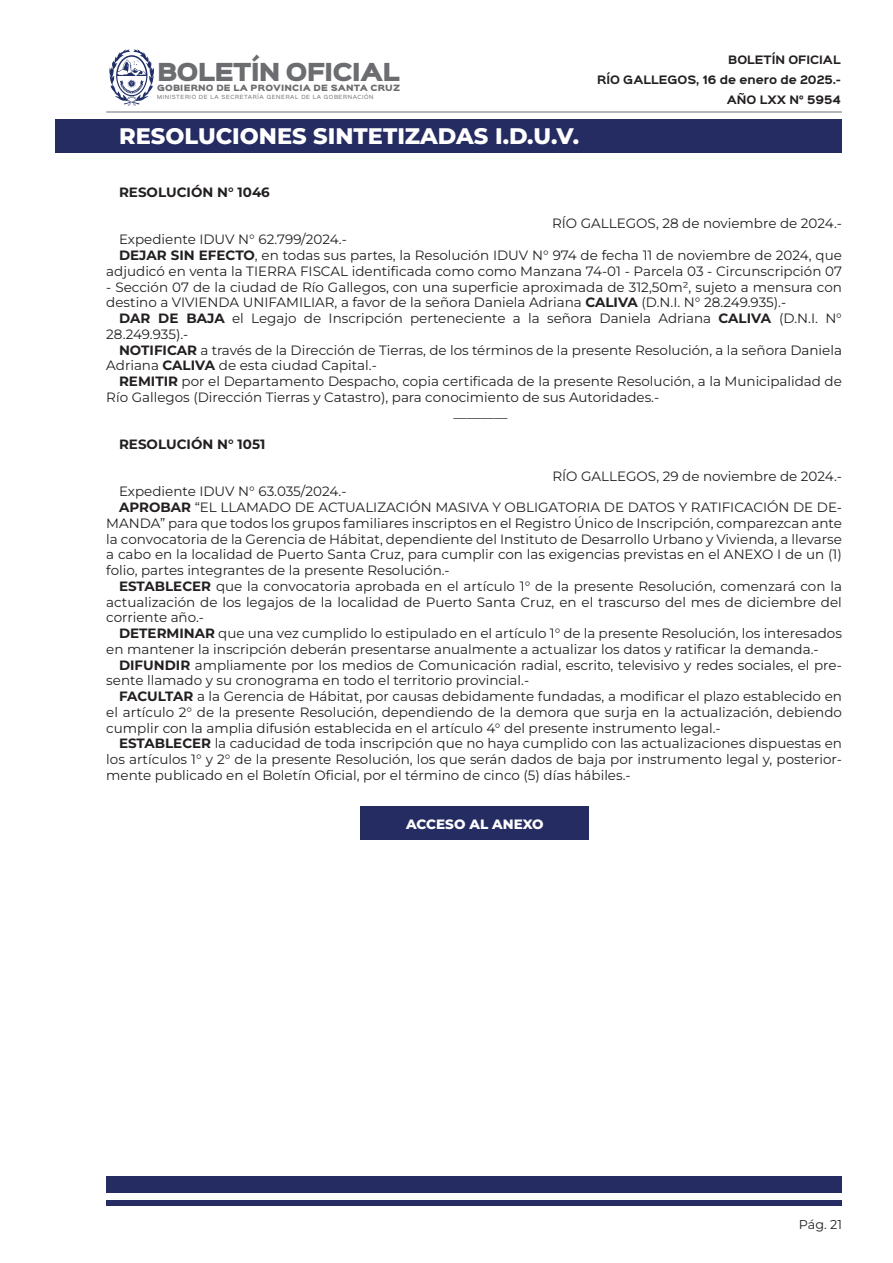
<style>
.page{position:relative;width:893px;height:1263px;background:#fff}
.page>*{position:absolute;margin:0;border:0;box-sizing:border-box;transform-origin:0 0}
.t1{font:800 22.5px "Montserrat";color:#fff}
.t2{font:22.35px "Sinkin Sans 900 X Black";letter-spacing:-.04em;color:#6c6d70}
.Body_Text_Indent{font:13.5px/15.8px "Montserrat";color:#231f20}
.Texto_sin_formato1{font:13.5px/15.8px "Montserrat";color:#231f20}
.Sangría_2_de_t__inde{font:13.5px/15.8px "Montserrat";color:#231f20;text-align:justify}
.heading_4{font:13.5px "Montserrat";color:#231f20}
.heading_4-2{font:700 13.5px "Montserrat";color:#231f20}
.t3{font:800 13.5px "Montserrat";color:#fff}
.t4{font:12.75px "Montserrat";color:#231f20}
.t5{font:700 10.5px/20px "Sinkin Sans 700";color:#231f20;text-align:right}
.t6{font:7.8px "Sinkin Sans 900 X Black";letter-spacing:.02em;color:#6c6d70}
.t7{font:5.1px "Sinkin Sans 400";letter-spacing:.12em;color:#6c6d70}
.s1{font-weight:700}
</style>
<div class="page">
<svg style="left:109px;top:49px;width:45px;height:57px"></svg>
<hr style="left:106px;top:112px;width:736px;height:1px;background:#6c6d70">
<div style="left:55px;top:119px;width:787px;height:33px;background:#252c61"></div>
<div style="left:360px;top:806px;width:228px;height:33px;background:#252c61"></div>
<div style="left:106px;top:1177px;width:736px;height:16px;background:#252c61"></div>
<div style="left:106px;top:1200px;width:736px;height:5px;background:#252c61"></div>
<h2 class="t2" style="left:157px;top:61px;width:244px">BOLETÍN OFICIAL</h2>
<p class="t6" style="left:157px;top:84px;width:245px">GOBIERNO DE LA PROVINCIA DE SANTA CRUZ</p>
<p class="t7" style="left:157px;top:93px;width:218px">MINISTERIO DE LA SECRETARÍA GENERAL DE LA GOBERNACIÓN</p>
<p class="t1" style="left:119px;top:121px;width:462px">RESOLUCIONES SINTETIZADAS I.D.U.V.</p>
<p class="heading_4-2" style="left:119px;top:182px;width:152px">RESOLUCIÓN N° 1046</p>
<p class="t5" style="left:597px;top:50px;width:245px">BOLETÍN OFICIAL<br>RÍO GALLEGOS, 16 de enero de 2025.-<br>AÑO LXX N° 5954</p>
<p class="heading_4" style="left:552px;top:215px;width:291px">RÍO GALLEGOS, 28 de noviembre de 2024.-</p>
<p class="Texto_sin_formato1" style="left:119px;top:231px;width:229px">Expediente IDUV N° 62.799/2024.-</p>
<p class="Body_Text_Indent" style="left:106px;top:247px;width:737px;text-align:right"><span class="s1">DEJAR SIN EFECTO</span>, en todas sus partes, la Resolución IDUV N° 974 de fecha 11 de noviembre de 2024, que adjudicó en venta la TIERRA FISCAL identificada como como Manzana 74-01 - Parcela 03 - Circunscripción 07</p>
<p class="Body_Text_Indent" style="left:106px;top:278px;width:737px">- Sección 07 de la ciudad de Río Gallegos, con una superficie aproximada de 312,50m², sujeto a mensura con destino a VIVIENDA UNIFAMILIAR, a favor de la señora Daniela Adriana <span class="s1">CALIVA</span> (D.N.I. N° 28.249.935).-</p>
<p class="Texto_sin_formato1" style="left:106px;top:310px;width:737px;text-indent:13px"><span class="s1">DAR DE BAJA</span> el Legajo de Inscripción perteneciente a la señora Daniela Adriana <span class="s1">CALIVA</span> (D.N.I. N°<br>28.249.935).-</p>
<p class="Texto_sin_formato1" style="left:106px;top:341px;width:737px;text-indent:13px"><span class="s1">NOTIFICAR</span> a través de la Dirección de Tierras, de los términos de la presente Resolución, a la señora Daniela<br>Adriana <span class="s1">CALIVA</span> de esta ciudad Capital.-</p>
<p class="Texto_sin_formato1" style="left:106px;top:373px;width:737px;text-indent:13px"><span class="s1">REMITIR</span> por el Departamento Despacho, copia certificada de la presente Resolución, a la Municipalidad de<br>Río Gallegos (Dirección Tierras y Catastro), para conocimiento de sus Autoridades.-</p>
<p class="Texto_sin_formato1" style="left:453px;top:404px;width:55px">________</p>
<p class="heading_4-2" style="left:119px;top:434px;width:148px">RESOLUCIÓN N° 1051</p>
<p class="Body_Text_Indent" style="left:552px;top:467px;width:291px">RÍO GALLEGOS, 29 de noviembre de 2024.-</p>
<p class="Body_Text_Indent" style="left:119px;top:483px;width:229px">Expediente IDUV N° 63.035/2024.-</p>
<p class="Body_Text_Indent" style="left:106px;top:499px;width:737px;text-align:justify;text-indent:13px"><span class="s1">APROBAR</span> “EL LLAMADO DE ACTUALIZACIÓN MASIVA Y OBLIGATORIA DE DATOS Y RATIFICACIÓN DE DE-MANDA” para que todos los grupos familiares inscriptos en el Registro Único de Inscripción, comparezcan ante la convocatoria de la Gerencia de Hábitat, dependiente del Instituto de Desarrollo Urbano y Vivienda, a llevarse a cabo en la localidad de Puerto Santa Cruz, para cumplir con las exigencias previstas en el ANEXO I de un (1) folio, partes integrantes de la presente Resolución.-</p>
<p class="Sangría_2_de_t__inde" style="left:106px;top:578px;width:737px;text-indent:13px"><span class="s1">ESTABLECER</span> que la convocatoria aprobada en el artículo 1° de la presente Resolución, comenzará con la actualización de los legajos de la localidad de Puerto Santa Cruz, en el trascurso del mes de diciembre del corriente año.-</p>
<p class="Body_Text_Indent" style="left:106px;top:625px;width:737px;text-indent:13px"><span class="s1">DETERMINAR</span> que una vez cumplido lo estipulado en el artículo 1° de la presente Resolución, los interesados en mantener la inscripción deberán presentarse anualmente a actualizar los datos y ratificar la demanda.-</p>
<p class="Body_Text_Indent" style="left:106px;top:656px;width:737px;text-indent:13px"><span class="s1">DIFUNDIR</span> ampliamente por los medios de Comunicación radial, escrito, televisivo y redes sociales, el pre&shy;sente llamado y su cronograma en todo el territorio provincial.-</p>
<p class="Body_Text_Indent" style="left:106px;top:688px;width:737px;text-align:justify;text-indent:13px"><span class="s1">FACULTAR</span> a la Gerencia de Hábitat, por causas debidamente fundadas, a modificar el plazo establecido en el artículo 2° de la presente Resolución, dependiendo de la demora que surja en la actualización, debiendo cumplir con la amplia difusión establecida en el artículo 4° del presente instrumento legal.-</p>
<p class="Body_Text_Indent" style="left:106px;top:735px;width:737px;text-align:justify;text-indent:13px"><span class="s1">ESTABLECER</span> la caducidad de toda inscripción que no haya cumplido con las actualizaciones dispuestas en los artículos 1° y 2° de la presente Resolución, los que serán dados de baja por instrumento legal y, posterior&shy;mente publicado en el Boletín Oficial, por el término de cinco (5) días hábiles.-</p>
<p class="t3" style="left:406px;top:816px;width:139px">ACCESO AL ANEXO</p>
<p class="t4" style="left:799px;top:1215px;width:45px">Pág. 21</p>
</div>
